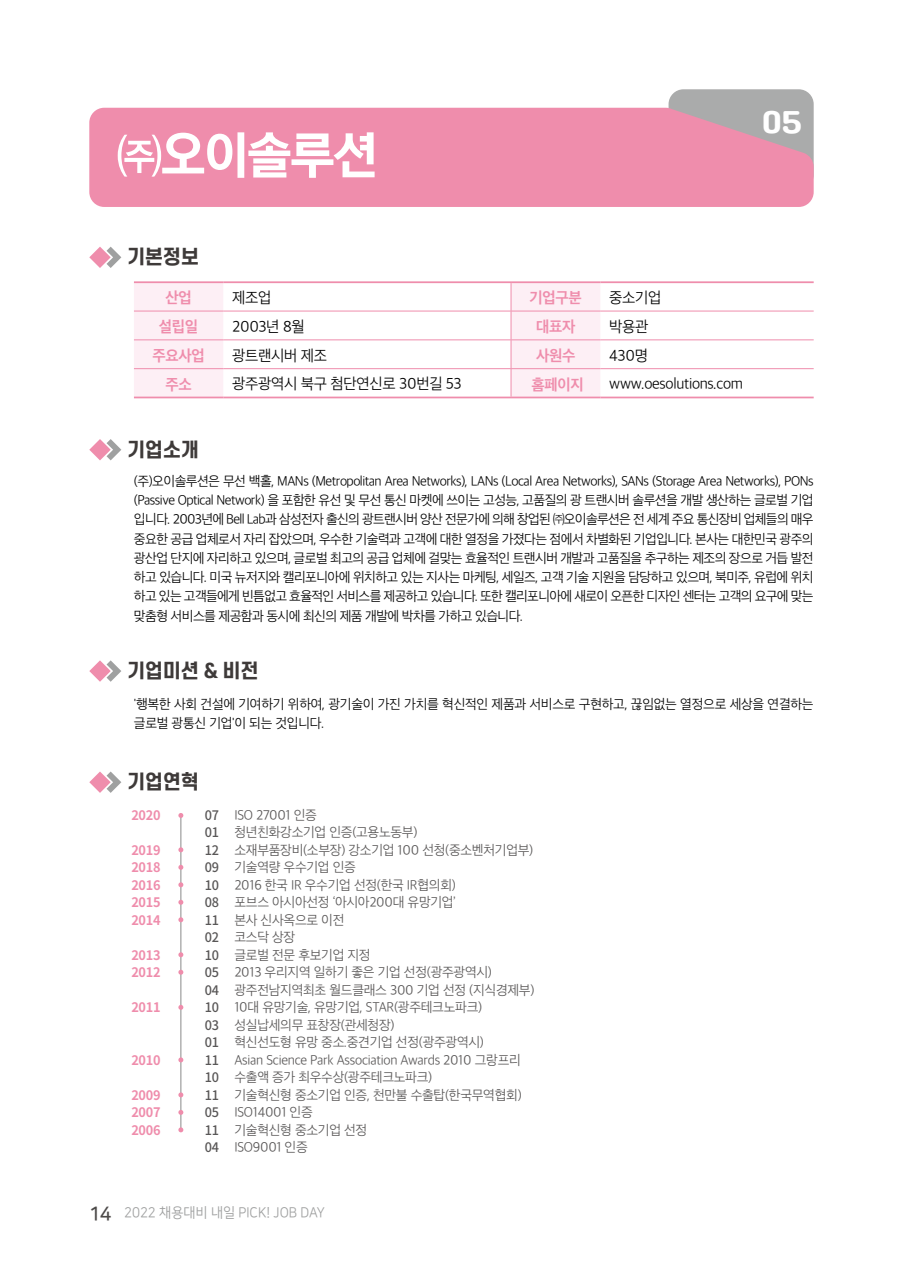
<style>
.page{position:relative;width:903px;height:1275px;background:#fff}
.page>*{position:absolute;margin:0;border:0;box-sizing:border-box;transform-origin:0 0}
.t1{font:50.75px "NEXON Lv 2 Gothic OTF Bold";letter-spacing:-.025em;color:#fff}
.t2{font:29.75px "Cafe 24 Ssurround";color:#fff}
.t3{font:800 19.25px "S Core Dream 7";letter-spacing:-.03em;color:#3e3a39}
.t4{font:14.88px "SD Gothic Neoa c Lt";letter-spacing:-.02em;color:#000}
.t5{font:14.88px "SD Gothic Neoa g Bd";letter-spacing:-.02em;color:#ef8dac}
.t6{font:14px "Nanum Square R";color:#9fa0a0;scale:.95 1}
.t7{font:13.12px/19.2px "SD Gothic Neoa c Lt";letter-spacing:-.02em;color:#000;text-align:justify}
.t8{font:13.12px/17.5px "SD Gothic Neoa c Lt";letter-spacing:-.02em;color:#595757}
.t9{font:700 13.12px/17.5px "Noto Sans KR";letter-spacing:-.02em;color:#ef8dac;text-align:justify}
.t10{font:500 13.12px/17.5px "Noto Sans KR";letter-spacing:-.02em;color:#595757;text-align:justify}
.s1{font-family:"Nanum Square B";font-size:19.25px;color:#4c4948}
</style>
<div class="page">
<div style="left:668px;top:89px;width:146px;height:101px;background:#aaabab;border-radius:15px"></div>
<div style="left:89px;top:108px;width:725px;height:99px;background:#ef8dac"></div>
<svg style="left:89px;top:439px;width:32px;height:21px"></svg>
<svg style="left:89px;top:660px;width:32px;height:22px"></svg>
<hr style="left:181px;top:815px;width:1px;height:316px;background:#898989">
<svg style="left:178px;top:813px;width:5px;height:5px"></svg>
<svg style="left:178px;top:847px;width:5px;height:5px"></svg>
<svg style="left:178px;top:865px;width:5px;height:5px"></svg>
<svg style="left:178px;top:882px;width:5px;height:5px"></svg>
<svg style="left:178px;top:1092px;width:5px;height:5px"></svg>
<svg style="left:178px;top:900px;width:5px;height:5px"></svg>
<svg style="left:178px;top:1110px;width:5px;height:5px"></svg>
<svg style="left:178px;top:952px;width:5px;height:5px"></svg>
<svg style="left:178px;top:917px;width:5px;height:5px"></svg>
<svg style="left:178px;top:1127px;width:5px;height:5px"></svg>
<svg style="left:178px;top:970px;width:5px;height:5px"></svg>
<svg style="left:178px;top:1005px;width:5px;height:5px"></svg>
<svg style="left:178px;top:1057px;width:5px;height:5px"></svg>
<svg style="left:89px;top:771px;width:32px;height:22px"></svg>
<svg style="left:134px;top:283px;width:466px;height:114px"></svg>
<hr style="left:134px;top:281px;width:89px;height:2px;background:#ef8dac">
<hr style="left:223px;top:281px;width:288px;height:2px;background:#ef8dac">
<hr style="left:511px;top:281px;width:89px;height:2px;background:#ef8dac">
<hr style="left:600px;top:281px;width:214px;height:2px;background:#ef8dac">
<hr style="left:134px;top:397px;width:89px;height:1px;background:#ef8dac">
<hr style="left:223px;top:397px;width:288px;height:1px;background:#ef8dac">
<hr style="left:511px;top:397px;width:89px;height:1px;background:#ef8dac">
<hr style="left:600px;top:397px;width:214px;height:1px;background:#ef8dac">
<hr style="left:134px;top:311px;width:89px;height:1px;background:#ef8dac">
<hr style="left:223px;top:311px;width:288px;height:1px;background:#ef8dac">
<hr style="left:511px;top:311px;width:89px;height:1px;background:#ef8dac">
<hr style="left:600px;top:311px;width:214px;height:1px;background:#ef8dac">
<hr style="left:134px;top:340px;width:89px;height:1px;background:#ef8dac">
<hr style="left:223px;top:340px;width:288px;height:1px;background:#ef8dac">
<hr style="left:511px;top:340px;width:89px;height:1px;background:#ef8dac">
<hr style="left:600px;top:340px;width:214px;height:1px;background:#ef8dac">
<hr style="left:134px;top:368px;width:89px;height:1px;background:#ef8dac">
<hr style="left:223px;top:368px;width:288px;height:1px;background:#ef8dac">
<hr style="left:511px;top:368px;width:89px;height:1px;background:#ef8dac">
<svg style="left:511px;top:283px;width:1px;height:114px"></svg>
<hr style="left:600px;top:368px;width:214px;height:1px;background:#ef8dac">
<svg style="left:89px;top:247px;width:32px;height:21px"></svg>
<h1 class="t1" style="left:117px;top:129px;width:263px">㈜오이솔루션</h1>
<h2 class="t2" style="left:761px;top:109px;width:43px">05</h2>
<h3 class="t3" style="left:127px;top:243px;width:74px">기본정보</h3>
<p class="t5" style="left:165px;top:290px;width:28px">산업</p>
<p class="t4" style="left:232px;top:290px;width:41px">제조업</p>
<p class="t5" style="left:529px;top:290px;width:54px">기업구분</p>
<p class="t4" style="left:609px;top:290px;width:54px">중소기업</p>
<p class="t5" style="left:159px;top:319px;width:41px">설립일</p>
<p class="t4" style="left:232px;top:319px;width:74px">2003년 8월</p>
<p class="t5" style="left:536px;top:319px;width:41px">대표자</p>
<p class="t4" style="left:609px;top:319px;width:41px">박용관</p>
<p class="t5" style="left:152px;top:348px;width:54px">주요사업</p>
<p class="t4" style="left:232px;top:348px;width:96px">광트랜시버 제조</p>
<p class="t5" style="left:536px;top:348px;width:41px">사원수</p>
<p class="t4" style="left:609px;top:348px;width:40px">430명</p>
<p class="t5" style="left:165px;top:377px;width:28px">주소</p>
<p class="t4" style="left:232px;top:377px;width:231px">광주광역시 북구 첨단연신로 30번길 53</p>
<p class="t5" style="left:531px;top:377px;width:54px">홈페이지</p>
<p class="t4" style="left:609px;top:377px;width:135px">www.oesolutions.com</p>
<h3 class="t3" style="left:127px;top:436px;width:74px">기업소개</h3>
<p class="t7" style="left:134px;top:471px;width:681px">(주)오이솔루션은 무선 백홀, MANs (Metropolitan Area Networks), LANs (Local Area Networks), SANs (Storage Area Networks), PONs (Passive Optical Network) 을 포함한 유선 및 무선 통신 마켓에 쓰이는 고성능, 고품질의 광 트랜시버 솔루션을 개발 생산하는 글로벌 기업 입니다. 2003년에 Bell Lab과 삼성전자 출신의 광트랜시버 양산 전문가에 의해 창업된 ㈜오이솔루션은 전 세계 주요 통신장비 업체들의 매우 중요한 공급 업체로서 자리 잡았으며, 우수한 기술력과 고객에 대한 열정을 가졌다는 점에서 차별화된 기업입니다. 본사는 대한민국 광주의 광산업 단지에 자리하고 있으며, 글로벌 최고의 공급 업체에 걸맞는 효율적인 트랜시버 개발과 고품질을 추구하는 제조의 장으로 거듭 발전 하고 있습니다. 미국 뉴저지와 캘리포니아에 위치하고 있는 지사는 마케팅, 세일즈, 고객 기술 지원을 담당하고 있으며, 북미주, 유럽에 위치 하고 있는 고객들에게 빈틈없고 효율적인 서비스를 제공하고 있습니다. 또한 캘리포니아에 새로이 오픈한 디자인 센터는 고객의 요구에 맞는 맞춤형 서비스를 제공함과 동시에 최신의 제품 개발에 박차를 가하고 있습니다.</p>
<h3 class="t3" style="left:127px;top:657px;width:133px">기업미션 &amp; 비전</h3>
<p class="t7" style="left:134px;top:694px;width:681px">'행복한 사회 건설에 기여하기 위하여, 광기술이 가진 가치를 혁신적인 제품과 서비스로 구현하고, 끊임없는 열정으로 세상을 연결하는 글로벌 광통신 기업'이 되는 것입니다.</p>
<h3 class="t3" style="left:127px;top:768px;width:74px">기업연혁</h3>
<p class="t9" style="left:131px;top:806px;width:31px">2020</p>
<p class="t9" style="left:131px;top:841px;width:31px">2019<br>2018<br>2016<br>2015<br>2014</p>
<p class="t9" style="left:131px;top:946px;width:31px">2013<br>2012</p>
<p class="t9" style="left:131px;top:999px;width:31px">2011</p>
<p class="t9" style="left:131px;top:1051px;width:31px">2010</p>
<p class="t9" style="left:131px;top:1086px;width:31px">2009<br>2007<br>2006</p>
<p class="t10" style="left:205px;top:806px;width:16px">07<br>01<br>12<br>09<br>10<br>08<br>11<br>02<br>10<br>05<br>04<br>10<br>03<br>01<br>11<br>10<br>11<br>05<br>11<br>04</p>
<p class="t8" style="left:234px;top:806px;width:301px">ISO 27001 인증<br>청년친화강소기업 인증(고용노동부)<br>소재부품장비(소부장) 강소기업 100 선청(중소벤처기업부) 기술역량 우수기업 인증<br>2016 한국 IR 우수기업 선정(한국 IR협의회)<br>포브스 아시아선정 ‘아시아200대 유망기업’<br>본사 신사옥으로 이전<br>코스닥 상장<br>글로벌 전문 후보기업 지정<br>2013 우리지역 일하기 좋은 기업 선정(광주광역시) 광주전남지역최초 월드클래스 300 기업 선정 (지식경제부)<br>10대 유망기술, 유망기업, STAR(광주테크노파크) 성실납세의무 표창장(관세청장)<br>혁신선도형 유망 중소.중견기업 선정(광주광역시)<br>Asian Science Park Association Awards 2010 그랑프리 수출액 증가 최우수상(광주테크노파크)<br>기술혁신형 중소기업 인증, 천만불 수출탑(한국무역협회)<br>ISO14001 인증<br>기술혁신형 중소기업 선정<br>ISO9001 인증</p>
<p class="t6" style="left:89px;top:1206px;width:249px"><span class="s1">14</span> 2022 채용대비 내일 PICK! JOB DAY</p>
</div>
